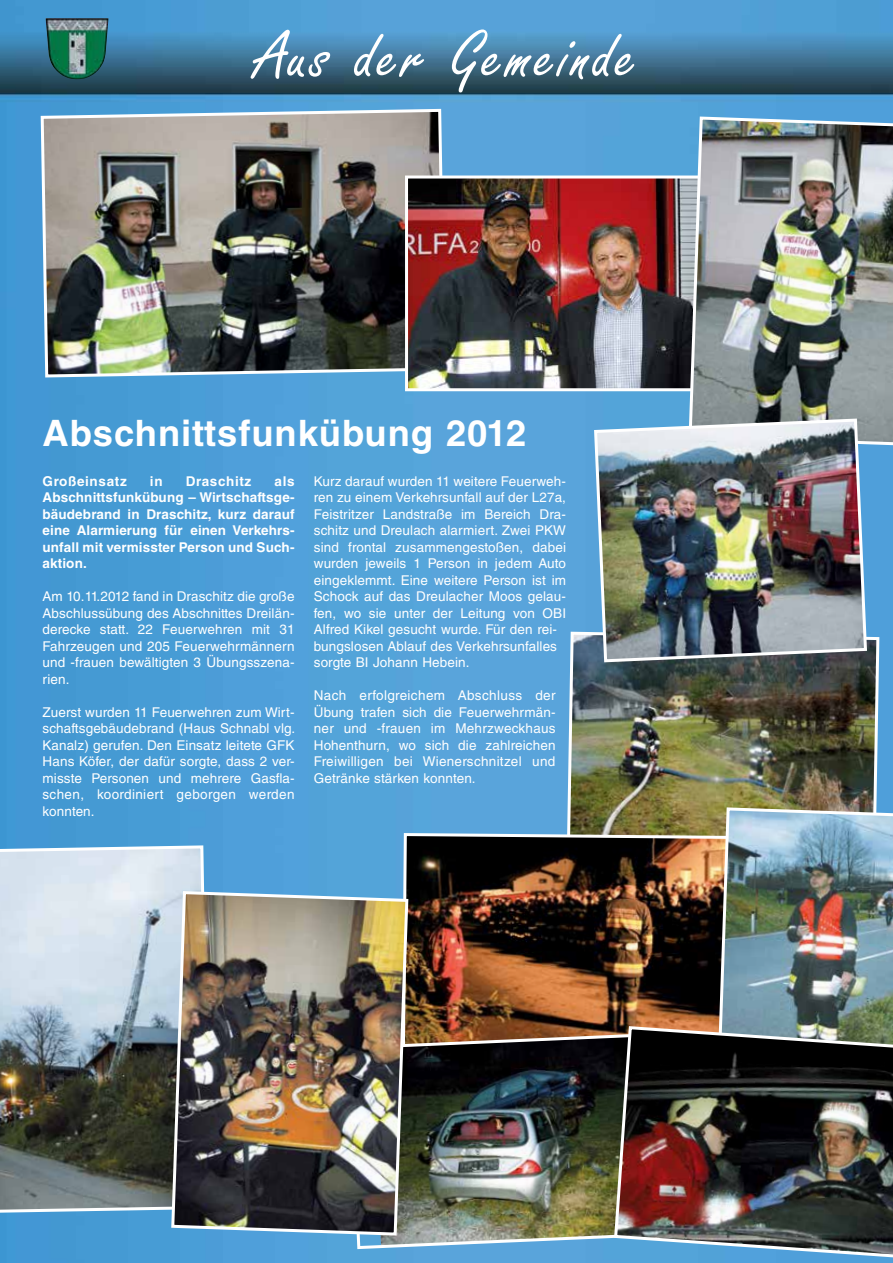
<style>
.page{position:relative;width:893px;height:1263px;background:#fff}
.page>*{position:absolute;margin:0;border:0;box-sizing:border-box;transform-origin:0 0}
.t1{font:72px "Freestyle Scr D";letter-spacing:.05em;color:#fff}
.t2{font:700 36.45px "Helvetica LT Std";letter-spacing:.025em;color:#fff}
.t3{font:13.5px/16.5px "Helvetica LT Std";letter-spacing:.01em;color:#fff;text-align:justify}
.t4{font:700 13.5px/16.5px "Helvetica LT Std";letter-spacing:.01em;color:#fff;text-align:justify}
.t5{font:700 13.5px "Helvetica LT Std";letter-spacing:.05em;color:#fff}
</style>
<div class="page">
<img style="left:0;top:0;width:893px;height:1263px">
<img style="left:46px;top:18px;width:63px;height:62px">
<img style="left:39px;top:107px;width:408px;height:272px">
<img style="left:409px;top:180px;width:278px;height:207px">
<div style="left:405px;top:176px;width:300px;height:215px;border:3px solid #fff"></div>
<img style="left:687px;top:115px;width:206px;height:332px">
<img style="left:565px;top:630px;width:316px;height:201px">
<img style="left:592px;top:417px;width:277px;height:247px">
<img style="left:400px;top:831px;width:317px;height:201px">
<img style="left:717px;top:806px;width:176px;height:218px">
<svg style="left:0;top:844px;width:211px;height:370px"></svg>
<img style="left:347px;top:1032px;width:265px;height:219px">
<img style="left:170px;top:889px;width:240px;height:348px">
<img style="left:612px;top:1024px;width:281px;height:237px">
<h1 class="t1" style="left:256px;top:17px;width:383px">Aus der Gemeinde</h1>
<h2 class="t2" style="left:43px;top:410px;width:485px">Abschnittsfunkübung 2012</h2>
<p class="t5" style="left:43px;top:473px;width:86px">Großeinsatz</p>
<p class="t4" style="left:150px;top:473px;width:14px">in</p>
<p class="t5" style="left:186px;top:473px;width:67px">Draschitz</p>
<p class="t4" style="left:43px;top:473px;width:254px;text-indent:232px">als Abschnittsfunkübung – Wirtschaftsge&shy;bäudebrand in Draschitz, kurz darauf eine Alarmierung für einen Verkehrs&shy;unfall mit vermisster Person und Such&shy;aktion.</p>
<p class="t3" style="left:43px;top:588px;width:254px">Am 10.11.2012 fand in Draschitz die große Abschlussübung des Abschnittes Dreilän&shy;derecke statt. 22 Feuerwehren mit 31<br>Fahrzeugen und 205 Feuerwehrmännern und -frauen bewältigten 3 Übungsszena&shy;rien.</p>
<p class="t3" style="left:43px;top:704px;width:254px">Zuerst wurden 11 Feuerwehren zum Wirt&shy;schaftsgebäudebrand (Haus Schnabl vlg.<br>Kanalz) gerufen. Den Einsatz leitete GFK Hans Köfer, der dafür sorgte, dass 2 ver&shy;misste Personen und mehrere Gasfla&shy;schen, koordiniert geborgen werden konnten.</p>
<p class="t3" style="left:314px;top:473px;width:254px;text-align:left">Kurz darauf wurden 11 weitere Feuerweh&shy;ren zu einem Verkehrsunfall auf der L27a, Feistritzer Landstraße im Bereich Dra&shy;schitz und Dreulach alarmiert. Zwei PKW sind frontal zusammengestoßen, dabei wurden jeweils 1 Person in jedem Auto eingeklemmt. Eine weitere Person ist im Schock auf das Dreulacher Moos gelau&shy;fen, wo sie unter der Leitung von OBI Alfred Kikel gesucht wurde. Für den rei&shy;bungslosen Ablauf des Verkehrsunfalles sorgte BI Johann Hebein.</p>
<p class="t3" style="left:314px;top:687px;width:243px">Nach erfolgreichem Abschluss der Übung trafen sich die Feuerwehrmän&shy;ner und -frauen im Mehrzweckhaus Hohenthurn, wo sich die zahlreichen Freiwilligen bei Wienerschnitzel und Getränke stärken konnten.</p>
</div>
